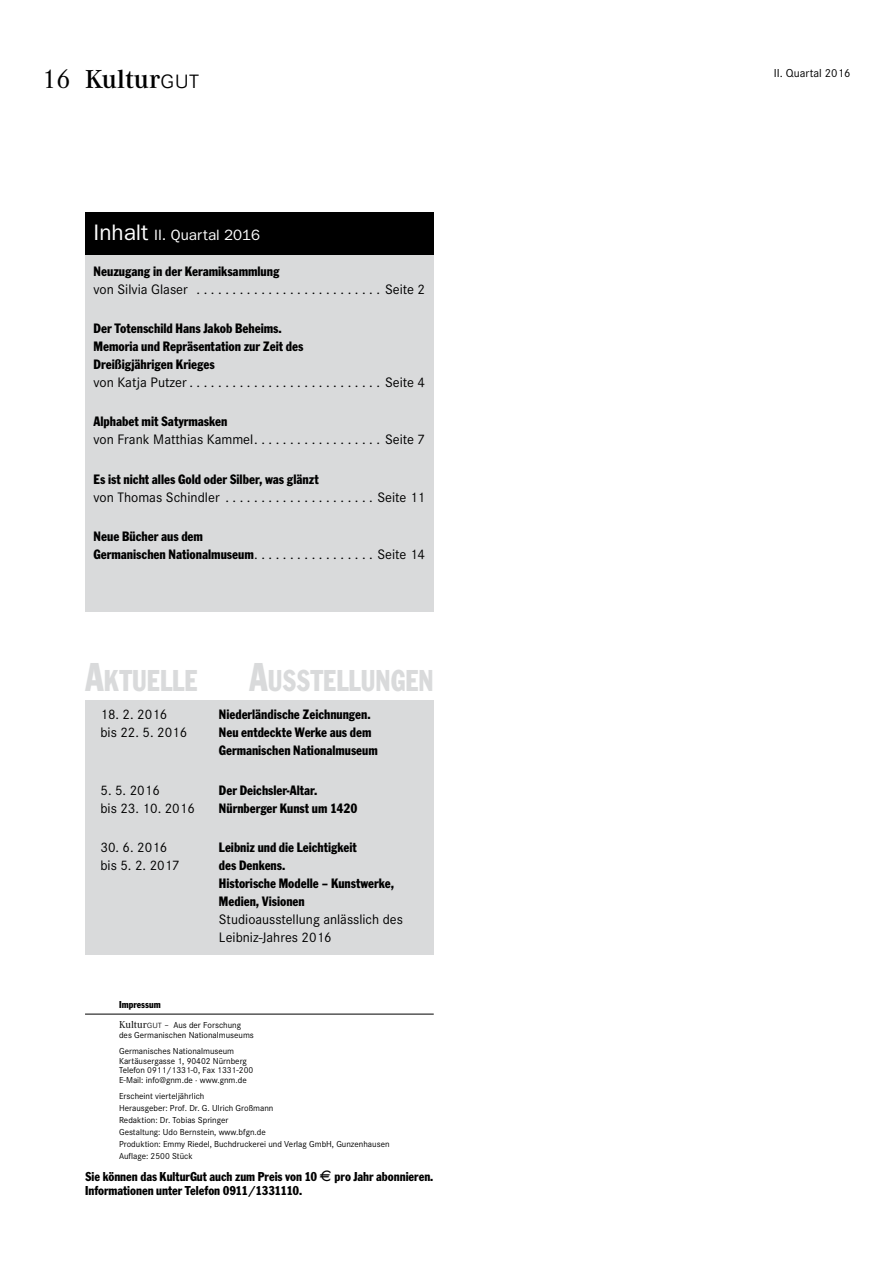
<style>
.page{position:relative;width:893px;height:1263px;background:#fff}
.page>*{position:absolute;margin:0;border:0;box-sizing:border-box;transform-origin:0 0}
.t1{font:condensed 31.5px "Franklin Gothic T";color:#d9dadb;scale:.91 1}
.t2{font:600 27px "Corporate A";color:#000}
.t3{font:15px "Franklin Gothic";color:#fff}
.t4{font:condensed 14.25px/18px "Franklin Gothic T";color:#000}
.t5{font:14.25px/18px "Corporate S";color:#000}
.t6{font:condensed 13.5px/13.5px "Franklin Gothic T";color:#000}
.t7{font:12px "Corporate S";color:#000}
.t8{font:condensed 10.5px "Franklin Gothic T";color:#000}
.t9{font:9px/11.9px "Corporate S";color:#000}
.s1{font-weight:400}
.s2{font-family:"Corporate SSC";font-weight:300}
.s3{font-size:22.5px}
.s4{font-size:42px}
.s5{font-family:"Corporate A";font-size:10.5px}
.s6{font-family:"Corporate SSC";font-weight:300;font-size:10.5px}
</style>
<div class="page">
<hr style="left:85px;top:1014px;width:349px;height:1px;background:#000">
<div style="left:85px;top:224px;width:349px;height:388px;background:#d9dadb"></div>
<div style="left:85px;top:213px;width:349px;height:42px;background:#000"></div>
<div style="left:85px;top:700px;width:349px;height:255px;background:#d9dadb"></div>
<h2 class="t2" style="left:43px;top:64px;width:159px"><span class="s1">16</span> Kultur<span class="s2">gut</span></h2>
<p class="t7" style="left:774px;top:66px;width:78px">II. Quartal 2016</p>
<p class="t3" style="left:94px;top:227px;width:168px"><span class="s3">Inhalt</span> II. Quartal 2016</p>
<p class="t4" style="left:94px;top:262px;width:188px">Neuzugang in der Keramiksammlung</p>
<p class="t5" style="left:94px;top:280px;width:96px">von Silvia Glaser</p>
<p class="t5" style="left:385px;top:280px;width:42px">Seite 2</p>
<p class="t4" style="left:94px;top:319px;width:211px">Der Totenschild Hans Jakob Beheims.<br>Memoria und Repräsentation zur Zeit des<br>Dreißigjährigen Krieges</p>
<p class="t5" style="left:94px;top:373px;width:95px">von Katja Putzer</p>
<p class="t5" style="left:385px;top:373px;width:42px">Seite 4</p>
<p class="t4" style="left:94px;top:412px;width:135px">Alphabet mit Satyrmasken</p>
<p class="t5" style="left:94px;top:431px;width:161px">von Frank Matthias Kammel</p>
<p class="t5" style="left:385px;top:431px;width:42px">Seite 7</p>
<p class="t4" style="left:94px;top:470px;width:227px">Es ist nicht alles Gold oder Silber, was glänzt</p>
<p class="t5" style="left:94px;top:488px;width:128px">von Thomas Schindler</p>
<p class="t5" style="left:377px;top:488px;width:49px">Seite 11</p>
<p class="t4" style="left:94px;top:527px;width:162px">Neue Bücher aus dem<br>Germanischen Nationalmuseum</p>
<p class="t5" style="left:377px;top:545px;width:49px">Seite 14</p>
<h1 class="t1" style="left:85px;top:662px;width:385px"><span class="s4">A</span>KTUELLE <span class="s4">A</span>USSTELLUNGEN</h1>
<p class="t5" style="left:100px;top:706px;width:68px">18. 2. 2016</p>
<p class="t4" style="left:219px;top:705px;width:153px">Niederländische Zeichnungen.</p>
<p class="t5" style="left:100px;top:724px;width:88px">bis 22. 5. 2016</p>
<p class="t4" style="left:219px;top:723px;width:160px">Neu entdeckte Werke aus dem<br>Germanischen Nationalmuseum</p>
<p class="t5" style="left:100px;top:781px;width:61px">5. 5. 2016</p>
<p class="t4" style="left:219px;top:781px;width:100px">Der Deichsler-Altar.</p>
<p class="t5" style="left:100px;top:799px;width:96px">bis 23. 10. 2016</p>
<p class="t4" style="left:219px;top:799px;width:140px">Nürnberger Kunst um 1420</p>
<p class="t5" style="left:100px;top:838px;width:68px">30. 6. 2016</p>
<p class="t4" style="left:219px;top:838px;width:139px">Leibniz und die Leichtigkeit</p>
<p class="t5" style="left:100px;top:856px;width:81px">bis 5. 2. 2017</p>
<p class="t4" style="left:219px;top:856px;width:177px">des Denkens.<br>Historische Modelle – Kunstwerke,<br>Medien, Visionen</p>
<p class="t5" style="left:219px;top:910px;width:185px">Studioausstellung anlässlich des<br>Leibniz-Jahres 2016</p>
<p class="t8" style="left:119px;top:999px;width:43px">Impressum</p>
<p class="t9" style="left:119px;top:1020px;width:136px;line-height:9.8px"><span class="s5">Kultur</span><span class="s6">gut</span> – Aus der Forschung des Germanischen Nationalmuseums</p>
<p class="t9" style="left:119px;top:1046px;width:136px;line-height:9.8px">Germanisches Nationalmuseum Kartäusergasse 1, 90402 Nürnberg Telefon 0911/1331-0, Fax 1331-200<br>E-Mail: info@gnm.de · www.gnm.de</p>
<p class="t9" style="left:119px;top:1090px;width:272px">Erscheint vierteljährlich<br>Herausgeber: Prof. Dr. G. Ulrich Großmann<br>Redaktion: Dr. Tobias Springer<br>Gestaltung: Udo Bernstein, www.bfgn.de<br>Produktion: Emmy Riedel, Buchdruckerei und Verlag GmbH, Gunzenhausen Auflage: 2500 Stück</p>
<p class="t6" style="left:85px;top:1170px;width:350px">Sie können das KulturGut auch zum Preis von 10 ✓ pro Jahr abonnieren.<br>Informationen unter Telefon 0911/1331110.</p>
</div>
